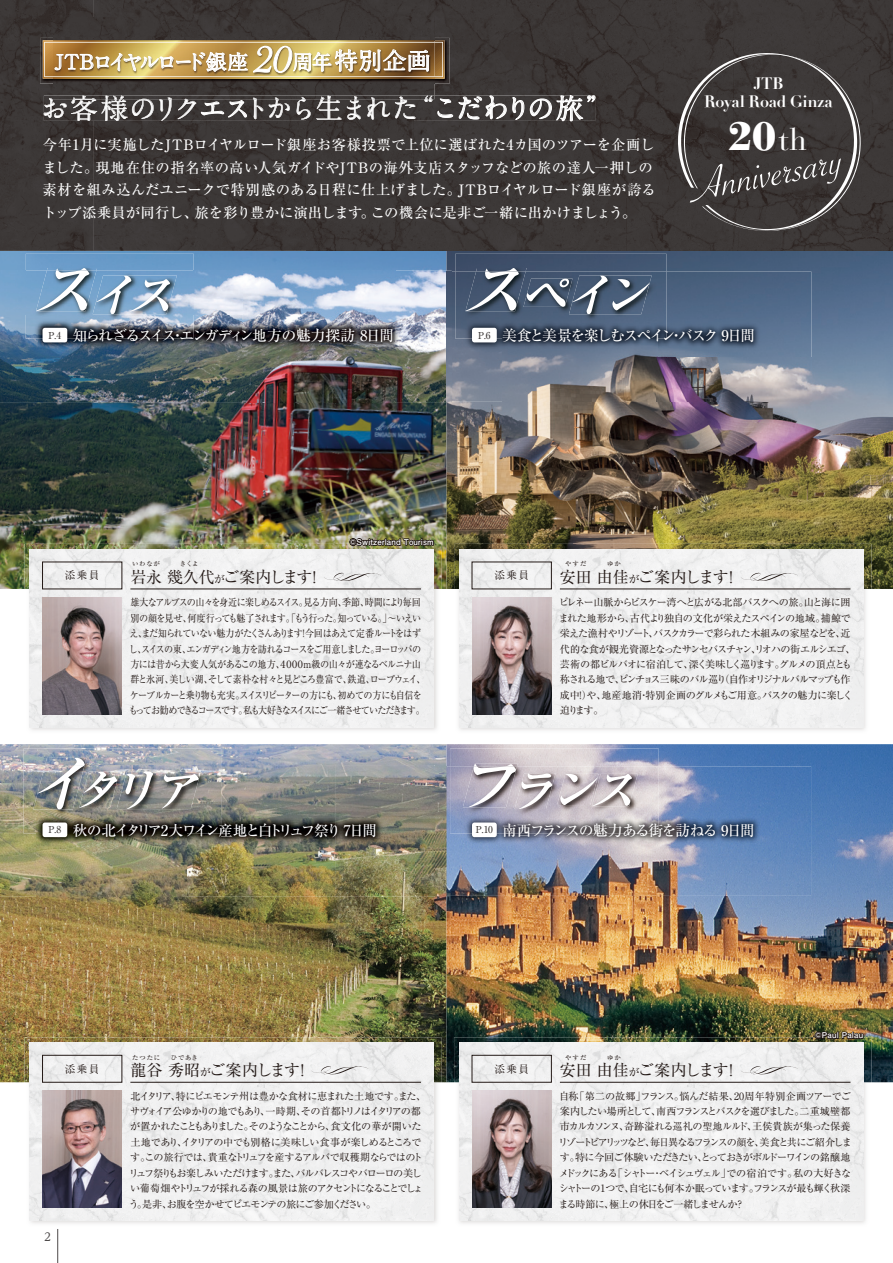
<style>
.page{position:relative;width:893px;height:1263px;background:#fff}
.page>*{position:absolute;margin:0;border:0;box-sizing:border-box;transform-origin:0 0}
.t1{font:63.75px "Savoye Let Plain";color:#fff}
.t2{font:italic 47.25px "Savoye Let Plain";color:#fff}
.t3{font:700 43.8px "Modern";color:#fff;scale:1.1 1}
.t4{font:700 27.6px "A1 Mincho Std";letter-spacing:-.09em;color:#fff}
.t5{font:700 23.7px "A1 Mincho Std";color:#fff}
.t6{font:700 22.2px "A1 Mincho Std";letter-spacing:-.27em;color:#fff}
.t7{font:700 16.2px/18.8px "Didot";letter-spacing:-.02em;color:#fff;text-align:center}
.t8{font:15.9px "Ryumin Pro";letter-spacing:-.01em;color:#231916}
.t9{font:15.9px "Ryumin Pro";letter-spacing:.01em;color:#231916}
.t10{font:500 14.85px "Ryumin Pro";letter-spacing:-.12em;color:#fff}
.t11{font:500 14.85px "Ryumin Pro";letter-spacing:-.15em;color:#fff}
.t12{font:500 14.4px/22.6px "Ryumin Pro";color:#fff}
.t13{font:500 11.25px "UD Reimin Pro";color:#4d4a4a}
.t14{font:10.65px "Ryumin Pro";letter-spacing:.125em;color:#231916}
.t15{font:10.05px/15.5px "Ryumin Pro";letter-spacing:-.1em;color:#231916}
.t16{font:10.05px/15.5px "Ryumin Pro";letter-spacing:-.1em;color:#231916;scale:.9 1}
.t17{font:700 7.95px "Futo Go B101 Pro";letter-spacing:.02em;color:#fff}
.t18{font:500 6.45px "Ryumin Pro";letter-spacing:.12em;color:#231916}
.s1{font-size:17.25px}
.s2{font-size:20.4px}
.s3{font-size:20.7px}
.s4{font-size:20.55px}
.s5{font-family:"Bauer Bodoni";font-weight:400;font-size:31.2px}
.s6{font-size:9.6px;color:#3f3b3a}
.s7{font-size:10.65px}
</style>
<div class="page">
<img style="left:0;top:252px;width:893px;height:337px">
<img style="left:0;top:744px;width:893px;height:338px">
<img style="left:454px;top:544px;width:417px;height:186px">
<img style="left:459px;top:549px;width:404px;height:178px">
<img style="left:454px;top:1037px;width:417px;height:187px">
<img style="left:459px;top:1042px;width:404px;height:178px">
<img style="left:25px;top:544px;width:417px;height:186px">
<img style="left:30px;top:549px;width:404px;height:178px">
<img style="left:25px;top:1037px;width:417px;height:187px">
<img style="left:30px;top:1042px;width:404px;height:178px">
<img style="left:0;top:251px;width:893px;height:1px">
<img style="left:0;top:0;width:93px;height:251px">
<img style="left:93px;top:0;width:640px;height:40px">
<img style="left:733px;top:0;width:160px;height:251px">
<img style="left:413px;top:40px;width:320px;height:211px">
<img style="left:93px;top:121px;width:321px;height:130px">
<img style="left:356px;top:95px;width:78px;height:24px">
<img style="left:26px;top:254px;width:168px;height:60px">
<img style="left:47px;top:268px;width:50px;height:2px">
<img style="left:24px;top:748px;width:197px;height:86px">
<img style="left:45px;top:758px;width:42px;height:7px">
<img style="left:0;top:314px;width:242px;height:88px">
<img style="left:242px;top:270px;width:209px;height:132px">
<img style="left:0;top:270px;width:26px;height:44px">
<img style="left:194px;top:270px;width:49px;height:44px">
<img style="left:36px;top:270px;width:60px;height:41px">
<img style="left:93px;top:275px;width:84px;height:39px">
<div style="left:43px;top:328px;width:24px;height:14px;background:#fff;border-radius:2px"></div>
<img style="left:0;top:765px;width:37px;height:132px">
<img style="left:186px;top:765px;width:625px;height:132px">
<img style="left:37px;top:834px;width:149px;height:63px">
<img style="left:33px;top:765px;width:52px;height:44px">
<img style="left:79px;top:771px;width:38px;height:37px">
<img style="left:117px;top:771px;width:84px;height:38px">
<div style="left:43px;top:822px;width:24px;height:15px;background:#fff;border-radius:2px"></div>
<img style="left:450px;top:748px;width:209px;height:86px">
<img style="left:474px;top:764px;width:44px;height:2px">
<img style="left:416px;top:766px;width:19px;height:130px">
<img style="left:463px;top:766px;width:54px;height:41px">
<img style="left:515px;top:773px;width:41px;height:36px">
<img style="left:557px;top:774px;width:35px;height:31px">
<img style="left:592px;top:774px;width:46px;height:32px">
<div style="left:472px;top:822px;width:25px;height:15px;background:#fff;border-radius:2px"></div>
<img style="left:43px;top:597px;width:79px;height:117px">
<hr style="left:130px;top:589px;width:291px;height:1px;background:#231916">
<svg style="left:324px;top:572px;width:57px;height:12px"></svg>
<svg style="left:438px;top:99px;width:15px;height:19px"></svg>
<svg style="left:459px;top:96px;width:65px;height:28px"></svg>
<svg style="left:530px;top:95px;width:65px;height:31px"></svg>
<img style="left:40px;top:38px;width:410px;height:46px">
<img style="left:53px;top:17px;width:381px;height:23px">
<img style="left:53px;top:81px;width:381px;height:14px">
<img style="left:172px;top:95px;width:130px;height:4px">
<svg style="left:44px;top:95px;width:128px;height:26px"></svg>
<svg style="left:178px;top:99px;width:69px;height:20px"></svg>
<svg style="left:253px;top:98px;width:10px;height:21px"></svg>
<svg style="left:269px;top:98px;width:21px;height:20px"></svg>
<svg style="left:297px;top:96px;width:64px;height:24px"></svg>
<svg style="left:367px;top:97px;width:48px;height:22px"></svg>
<svg style="left:425px;top:96px;width:7px;height:6px"></svg>
<img style="left:43px;top:40px;width:402px;height:41px">
<hr style="left:560px;top:1082px;width:290px;height:1px;background:#231916">
<svg style="left:741px;top:1065px;width:57px;height:13px"></svg>
<div style="left:472px;top:1055px;width:80px;height:27px;border:1px solid #231916"></div>
<img style="left:455px;top:254px;width:211px;height:85px">
<img style="left:476px;top:268px;width:51px;height:4px">
<img style="left:416px;top:272px;width:87px;height:129px">
<img style="left:657px;top:272px;width:154px;height:129px">
<img style="left:502px;top:339px;width:155px;height:62px">
<img style="left:465px;top:272px;width:61px;height:39px">
<img style="left:523px;top:278px;width:46px;height:29px">
<img style="left:569px;top:275px;width:83px;height:39px">
<div style="left:472px;top:328px;width:25px;height:14px;background:#fff;border-radius:2px"></div>
<img style="left:472px;top:597px;width:79px;height:117px">
<hr style="left:560px;top:589px;width:290px;height:1px;background:#231916">
<svg style="left:741px;top:572px;width:57px;height:12px"></svg>
<img style="left:472px;top:1091px;width:79px;height:117px">
<img style="left:43px;top:1091px;width:79px;height:117px">
<hr style="left:130px;top:1082px;width:291px;height:1px;background:#231916">
<svg style="left:311px;top:1065px;width:57px;height:13px"></svg>
<div style="left:42px;top:1055px;width:80px;height:27px;border:1px solid #231916"></div>
<svg style="left:676px;top:48px;width:186px;height:187px"></svg>
<svg style="left:349px;top:534px;width:86px;height:17px"></svg>
<svg style="left:814px;top:1031px;width:50px;height:9px"></svg>
<hr style="left:57px;top:1229px;width:1px;height:34px;background:#4d4a4a">
<h3 class="t6" style="left:55px;top:44px;width:195px"><span class="s1">J</span><span class="s2">TB</span>ロイヤルロード<span class="s3">銀座</span></h3>
<h1 class="t1" style="left:257px;top:11px;width:39px">20</h1>
<h3 class="t5" style="left:292px;top:41px;width:140px"><span class="s4">周年</span>特別企画</h3>
<h3 class="t4" style="left:41px;top:86px;width:574px">お客様のリクエストから生まれた“こだわりの旅”</h3>
<h3 class="t12" style="left:43px;top:132px;width:615px">今年1月に実施したJTBロイヤルロード銀座お客様投票で上位に選ばれた4カ国のツアーを企画しました。現地在住の指名率の高い人気ガイドやJTBの海外支店スタッフなどの旅の達人一押しの素材を組み込んだユニークで特別感のある日程に仕上げました。JTBロイヤルロード銀座が誇るトップ添乗員が同行し、旅を彩り豊かに演出します。この機会に是非ご一緒に出かけましょう。</h3>
<h3 class="t7" style="left:704px;top:74px;width:130px">JTB<br>Royal Road Ginza</h3>
<h3 class="t3" style="left:728px;top:108px;width:73px">20<span class="s5">th</span></h3>
<h2 class="t2" style="left:683px;top:157px;width:156px;rotate:-11deg">Anniversary</h2>
<h3 class="t10" style="left:49px;top:324px;width:347px"><span class="s6">P.4</span> 知られざるスイス・エンガディン地方の魅力探訪 8日間</h3>
<h3 class="t10" style="left:478px;top:324px;width:279px"><span class="s6">P.6</span> 美食と美景を楽しむスペイン・バスク 9日間</h3>
<p class="t14" style="left:65px;top:567px;width:36px">添乗員</p>
<p class="t18" style="left:132px;top:559px;width:29px">いわなが</p>
<p class="t18" style="left:180px;top:559px;width:20px">きくよ</p>
<h3 class="t8" style="left:130px;top:564px;width:193px">岩永 幾久代<span class="s7">が</span>ご案内します！</h3>
<p class="t17" style="left:350px;top:536px;width:85px">©Switzerland Tourism</p>
<p class="t16" style="left:129px;top:594px;width:331px">雄大なアルプスの山々を身近に楽しめるスイス。見る方向、季節、時間により毎回別の顔を見せ、何度行っても魅了されます。「もう行った。知っている。」～いえいえ、まだ知られていない魅力がたくさんあります！今回はあえて定番ルートをはずし、スイスの東、エンガディン地方を訪れるコースをご用意しました。ヨーロッパの方には昔から大変人気があるこの地方、４０００ｍ級の山々が連なるベルニナ山群と氷河、美しい湖、そして素朴な村々と見どころ豊富で、鉄道、ロープウェイ、ケーブルカーと乗り物も充実。スイスリピーターの方にも、初めての方にも自信をもってお勧めできるコースです。私も大好きなスイスにご一緒させていただきます。</p>
<p class="t14" style="left:494px;top:567px;width:36px">添乗員</p>
<p class="t18" style="left:565px;top:559px;width:23px">やすだ</p>
<p class="t18" style="left:607px;top:559px;width:15px">ゆか</p>
<h3 class="t8" style="left:560px;top:564px;width:181px">安田 由佳<span class="s7">が</span>ご案内します！</h3>
<p class="t15" style="left:559px;top:594px;width:299px">ピレネー山脈からビスケー湾へと広がる北部バスクへの旅。山と海に囲まれた地形から、古代より独自の文化が栄えたスペインの地域。捕鯨で栄えた漁村やリゾート、バスクカラーで彩られた木組みの家屋などを、近代的な食が観光資源となったサンセバスチャン、リオハの街エルシエゴ、芸術の都ビルバオに宿泊して、深く美味しく巡ります。グルメの頂点とも称される地で、ピンチョス三昧のバル巡り（自作オリジナルバルマップも作成中！）や、地産地消・特別企画のグルメもご用意。バスクの魅力に楽しく迫ります。</p>
<h3 class="t11" style="left:49px;top:818px;width:330px"><span class="s6">P.8</span> 秋の北イタリア2大ワイン産地と白トリュフ祭り 7日間</h3>
<h3 class="t10" style="left:476px;top:818px;width:280px"><span class="s6">P.10</span> 南西フランスの魅力ある街を訪ねる 9日間</h3>
<p class="t14" style="left:65px;top:1060px;width:36px">添乗員</p>
<p class="t18" style="left:132px;top:1052px;width:29px">たつたに</p>
<p class="t18" style="left:171px;top:1052px;width:29px">ひであき</p>
<h3 class="t9" style="left:130px;top:1058px;width:181px">龍谷 秀昭<span class="s7">が</span>ご案内します！</h3>
<p class="t14" style="left:494px;top:1060px;width:36px">添乗員</p>
<p class="t18" style="left:565px;top:1052px;width:23px">やすだ</p>
<p class="t18" style="left:607px;top:1052px;width:15px">ゆか</p>
<h3 class="t8" style="left:560px;top:1058px;width:181px">安田 由佳<span class="s7">が</span>ご案内します！</h3>
<p class="t17" style="left:815px;top:1029px;width:49px">©Paul Palau</p>
<p class="t13" style="left:44px;top:1227px;width:8px">2</p>
<p class="t15" style="left:129px;top:1087px;width:299px">北イタリア、特にピエモンテ州は豊かな食材に恵まれた土地です。また、サヴォイア公ゆかりの地でもあり、一時期、その首都トリノはイタリアの都が置かれたこともありました。そのようなことから、食文化の華が開いた土地であり、イタリアの中でも別格に美味しい食事が楽しめるところです。この旅行では、貴重なトリュフを産するアルバで収穫期ならではのトリュフ祭りもお楽しみいただけます。また、バルバレスコやバローロの美しい葡萄畑やトリュフが採れる森の風景は旅のアクセントになることでしょう。是非、お腹を空かせてピエモンテの旅にご参加ください。</p>
<p class="t15" style="left:558px;top:1087px;width:295px">自称「第二の故郷」フランス。悩んだ結果、20周年特別企画ツアーでご案内したい場所として、南西フランスとバスクを選びました。二重城壁都市カルカソンヌ、奇跡溢れる巡礼の聖地ルルド、王侯貴族が集った保養リゾートビアリッツなど、毎日異なるフランスの顔を、美食と共にご紹介します。特に今回ご体験いただきたい、とっておきがボルドーワインの銘醸地メドックにある「シャトー・ベイシュヴェル」での宿泊です。私の大好きなシャトーの1つで、自宅にも何本か眠っています。フランスが最も輝く秋深まる時節に、極上の休日をご一緒しませんか？</p>
</div>
